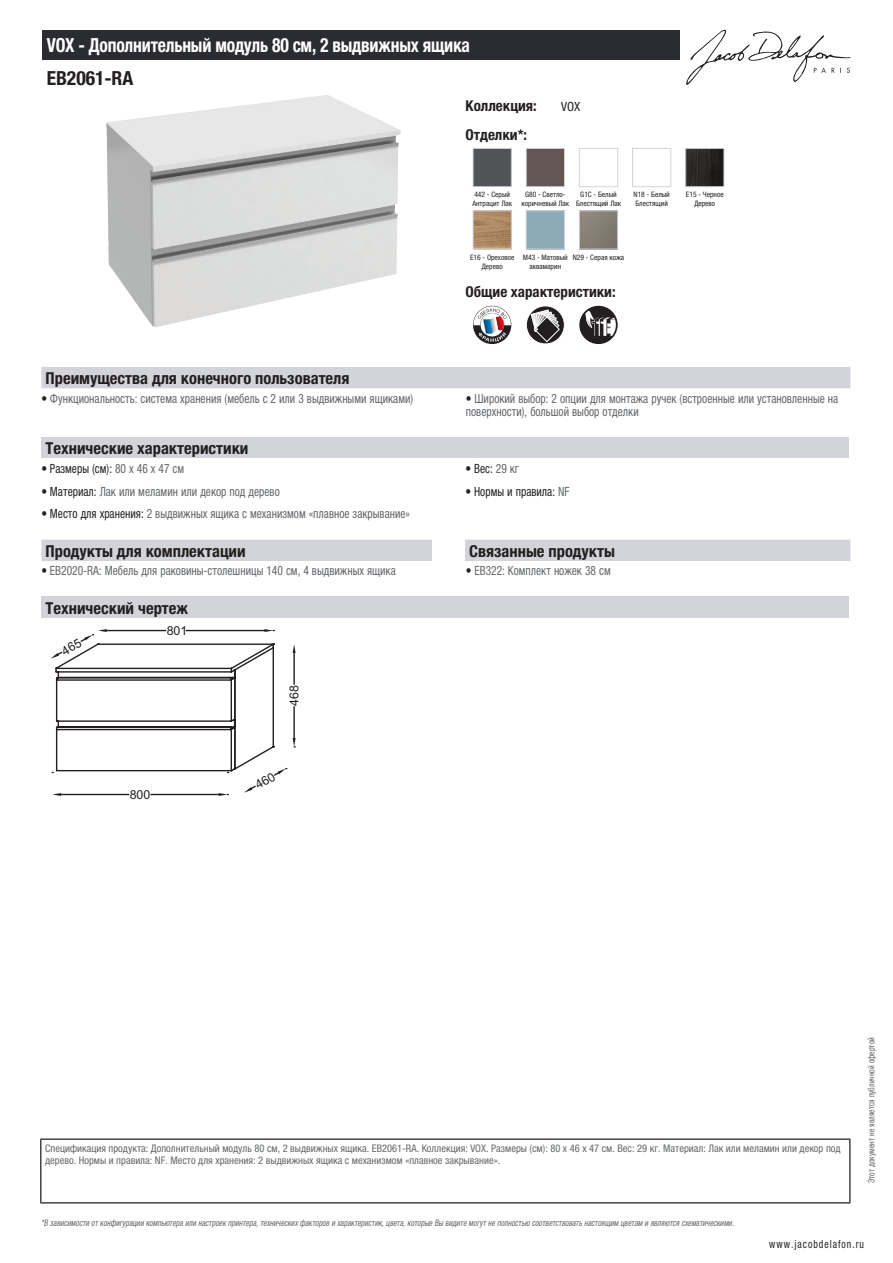
<style>
.page{position:relative;width:893px;height:1263px;background:#fff}
.page>*{position:absolute;margin:0;border:0;box-sizing:border-box;transform-origin:0 0}
.t1{font:700 condensed 19.5px "Helvetica Neue LTCYR";letter-spacing:-.01em;color:#fff;scale:.9 1}
.t2{font:700 condensed 19.5px "Helvetica Neue LTCYR";color:#231f20}
.t3{font:700 condensed 16.5px "Helvetica Neue LTCYR";color:#231f20}
.t4{font:700 condensed 15px "Helvetica Neue LTCYR";color:#231f20}
.t5{font:condensed 12.75px/13.5px "Helvetica Neue LTCYR";color:#626568;scale:.9 1}
.t6{font:condensed 12.75px "Helvetica Neue LTCYR";color:#231f20;scale:.9 1}
.t7{font:condensed 12.75px "Helvetica Neue LTCYR";color:#231f20}
.t8{font:12.45px "Arial";color:#231f20}
.t9{font:condensed 11.25px "Helvetica Neue LTCYR";letter-spacing:.1em;color:#231f20;scale:.87 1}
.t10{font:condensed 10.5px/12px "Helvetica Neue LTCYR";color:#626568}
.t11{font:italic condensed 9px "Helvetica Neue LTCYR";color:#626568;scale:.87 1}
.t12{font:condensed 9px "Helvetica Neue LTCYR";color:#626568;scale:.87 1}
.t13{font:condensed 7.5px/9px "Helvetica Neue LTCYR";color:#231f20;text-align:center}
.s1{color:#231f20}
.s2{color:#626568}
</style>
<div class="page">
<svg style="left:686px;top:30px;width:164px;height:55px"></svg>
<img style="left:106px;top:95px;width:295px;height:232px">
<img style="left:475px;top:150px;width:35px;height:35px">
<div style="left:473px;top:148px;width:39px;height:39px;border:1px solid #d3d4da"></div>
<img style="left:528px;top:150px;width:35px;height:35px">
<div style="left:526px;top:148px;width:39px;height:39px;border:1px solid #d3d4da"></div>
<div style="left:579px;top:148px;width:39px;height:39px;border:1px solid #d3d4da"></div>
<div style="left:632px;top:148px;width:39px;height:39px;border:1px solid #d3d4da"></div>
<img style="left:687px;top:150px;width:35px;height:35px">
<div style="left:685px;top:148px;width:39px;height:39px;border:1px solid #d3d4da"></div>
<img style="left:475px;top:212px;width:35px;height:35px">
<div style="left:473px;top:210px;width:39px;height:39px;border:1px solid #d3d4da"></div>
<div style="left:526px;top:210px;width:39px;height:39px;border:1px solid #d3d4da"></div>
<img style="left:581px;top:212px;width:35px;height:35px">
<div style="left:579px;top:210px;width:39px;height:39px;border:1px solid #d3d4da"></div>
<svg style="left:473px;top:306px;width:38px;height:38px"></svg>
<svg style="left:526px;top:306px;width:38px;height:38px"></svg>
<div style="left:526px;top:306px;width:38px;height:38px;border:1px solid #fff;border-radius:50%"></div>
<svg style="left:531px;top:310px;width:29px;height:32px"></svg>
<svg style="left:579px;top:306px;width:39px;height:38px"></svg>
<div style="left:41px;top:367px;width:809px;height:21px;background:#d3d4da"></div>
<div style="left:41px;top:437px;width:808px;height:22px;background:#d3d4da"></div>
<div style="left:41px;top:540px;width:809px;height:21px;background:#d3d4da"></div>
<div style="left:432px;top:540px;width:33px;height:21px;background:#fff"></div>
<div style="left:41px;top:596px;width:808px;height:22px;background:#d3d4da"></div>
<hr style="left:293px;top:653px;width:2px;height:31px;background:#231f20">
<hr style="left:293px;top:707px;width:2px;height:31px;background:#231f20">
<svg style="left:293px;top:644px;width:3px;height:9px"></svg>
<svg style="left:293px;top:738px;width:3px;height:9px"></svg>
<div style="left:43px;top:30px;width:637px;height:30px;background:#2a2c32"></div>
<hr style="left:40px;top:1138px;width:810px;height:2px;background:#040503">
<hr style="left:40px;top:1140px;width:1px;height:62px;background:#040503">
<hr style="left:849px;top:1140px;width:1px;height:62px;background:#040503">
<hr style="left:40px;top:1202px;width:810px;height:1px;background:#040503">
<svg style="left:51px;top:629px;width:236px;height:167px"></svg>
<h1 class="t1" style="left:47px;top:34px;width:472px">VOX - Дополнительный модуль 80 см, 2 выдвижных ящика</h1>
<h1 class="t2" style="left:47px;top:67px;width:88px">EB2061-RA</h1>
<p class="t4" style="left:466px;top:97px;width:73px">Коллекция:</p>
<p class="t7" style="left:561px;top:99px;width:21px">VOX</p>
<p class="t4" style="left:466px;top:126px;width:63px">Отделки*:</p>
<p class="t13" style="left:472px;top:190px;width:41px;text-align:left">442 - Серый<br>Антрацит Лак</p>
<p class="t13" style="left:522px;top:190px;width:49px">G80 - Светло&shy;коричневый Лак</p>
<p class="t13" style="left:576px;top:190px;width:47px">G1C - Белый<br>Блестящий Лак</p>
<p class="t13" style="left:633px;top:190px;width:38px;text-align:left">N18 - Белый<br>Блестящий</p>
<p class="t13" style="left:686px;top:190px;width:39px">E15 - Черное<br>Дерево</p>
<p class="t13" style="left:470px;top:252px;width:46px">E16 - Ореховое<br>Дерево</p>
<p class="t13" style="left:523px;top:252px;width:46px">M43 - Матовый аквамарин</p>
<p class="t13" style="left:573px;top:252px;width:53px">N29 - Серая кожа</p>
<p class="t4" style="left:466px;top:284px;width:152px">Общие характеристики:</p>
<p class="t3" style="left:46px;top:369px;width:305px">Преимущества для конечного пользователя</p>
<p class="t5" style="left:41px;top:391px;width:415px"><span class="s1">•</span> Функциональность: система хранения (мебель с 2 или 3 выдвижными ящиками)</p>
<p class="t5" style="left:466px;top:391px;width:415px"><span class="s1">•</span> Широкий выбор: 2 опции для монтажа ручек (встроенные или установленные на поверхности), большой выбор отделки</p>
<p class="t3" style="left:46px;top:439px;width:204px">Технические характеристики</p>
<p class="t6" style="left:41px;top:461px;width:160px">• Размеры (см): <span class="s2">80 x 46 x 47 см</span></p>
<p class="t6" style="left:466px;top:461px;width:61px">• Вес: <span class="s2">29 кг</span></p>
<p class="t5" style="left:41px;top:484px;width:266px"><span class="s1">• Материал:</span> Лак или меламин или декор под дерево</p>
<p class="t6" style="left:466px;top:484px;width:117px">• Нормы и правила: <span class="s2">NF</span></p>
<p class="t5" style="left:41px;top:507px;width:411px"><span class="s1">• Место для хранения:</span> 2 выдвижных ящика с механизмом «плавное закрывание»</p>
<p class="t3" style="left:46px;top:542px;width:202px">Продукты для комплектации</p>
<p class="t3" style="left:469px;top:542px;width:147px">Связанные продукты</p>
<p class="t5" style="left:41px;top:564px;width:395px"><span class="s1">•</span> EB2020-RA: Мебель для раковины-столешницы 140 см, 4 выдвижных ящика</p>
<p class="t5" style="left:466px;top:564px;width:162px"><span class="s1">•</span> EB322: Комплект ножек 38 см</p>
<p class="t3" style="left:46px;top:598px;width:144px">Технический чертеж</p>
<p class="t8" style="left:167px;top:622px;width:22px">801</p>
<p class="t8" style="left:130px;top:786px;width:22px">800</p>
<p class="t8" style="left:286px;top:705px;width:22px;rotate:-90deg">468</p>
<p class="t10" style="left:45px;top:1142px;width:797px">Спецификация продукта: Дополнительный модуль 80 см, 2 выдвижных ящика. EB2061-RA. Коллекция: VOX. Размеры (см): 80 x 46 x 47 см. Вес: 29 кг. Материал: Лак или меламин или декор под дерево. Нормы и правила: NF. Место для хранения: 2 выдвижных ящика с механизмом «плавное закрывание».</p>
<p class="t11" style="left:41px;top:1218px;width:800px">*В зависимости отконфигурации компьютера или настроек принтера,техническихфакторов и характеристик,цвета,которые Вы видите могутне полностью соответствоватьнастоящим цветам и являются схематическими.</p>
<p class="t12" style="left:866px;top:1183px;width:169px;rotate:-90deg">Этот документ не является публичной офертой</p>
<p class="t9" style="left:769px;top:1237px;width:110px">www.jacobdelafon.ru</p>
</div>
